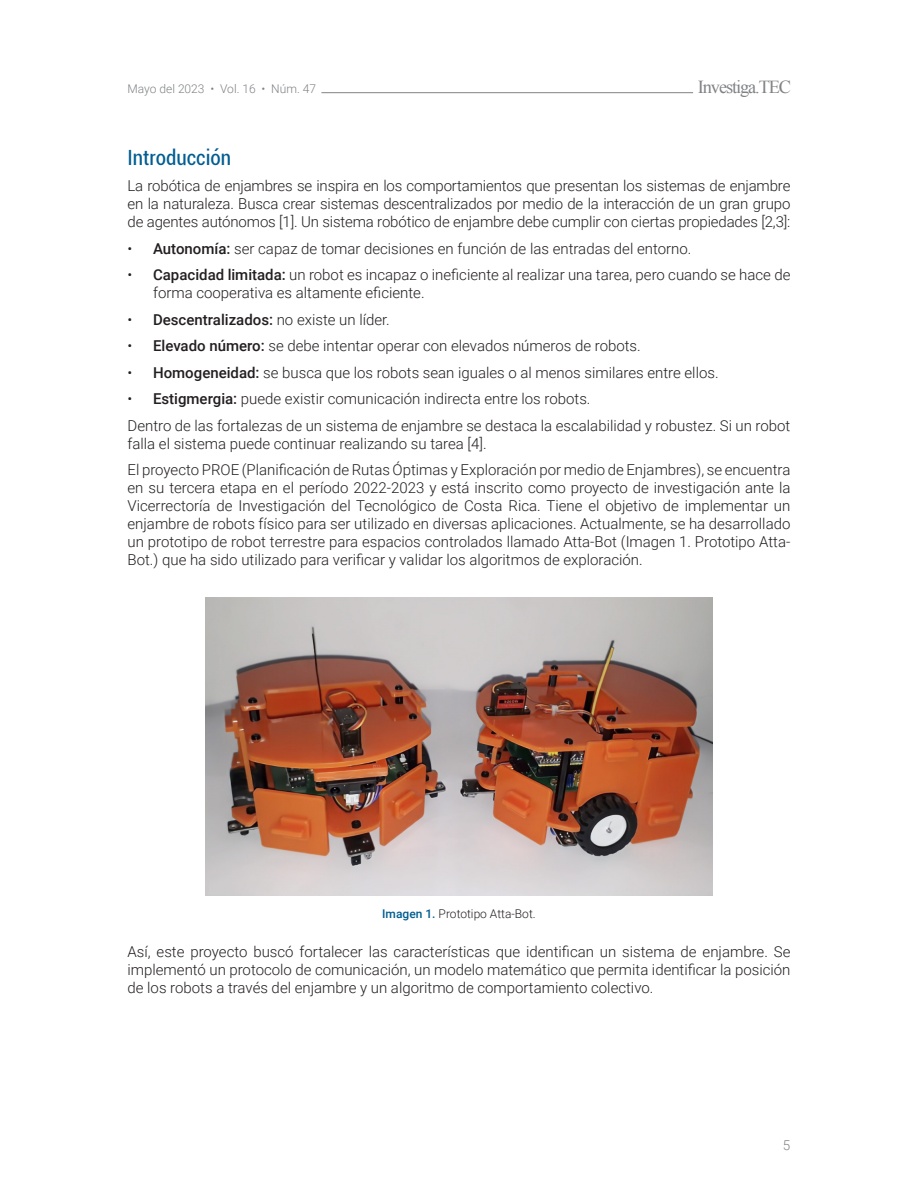
<style>
.page{position:relative;width:918px;height:1188px;background:#fff}
.page>*{position:absolute;margin:0;border:0;box-sizing:border-box;transform-origin:0 0}
.t1{font:condensed 21px "Roboto";color:#005d91}
.t2{font:18.3px "Times New Roman";letter-spacing:-.06em;color:#808285}
.t3{font:300 15px/18px "Roboto";color:#231f20;text-align:justify}
.t4{font:300 13.5px "Roboto";color:#808285}
.t5{font:300 12px "Roboto";color:#231f20}
.t6{font:300 12px "Roboto";color:#808285}
.s1{font-weight:500}
.s2{font-weight:500;color:#005d91}
</style>
<div class="page">
<hr style="left:321px;top:92px;width:372px;height:1px;background:#808285">
<img style="left:205px;top:598px;width:508px;height:297px">
<p class="t6" style="left:128px;top:80px;width:190px">Mayo del 2023 • Vol. 16 • Núm. 47</p>
<p class="t2" style="left:698px;top:75px;width:95px">Investiga.TEC</p>
<h1 class="t1" style="left:128px;top:143px;width:105px">Introducción</h1>
<p class="t3" style="left:128px;top:176px;width:664px">La robótica de enjambres se inspira en los comportamientos que presentan los sistemas de enjambre en la naturaleza. Busca crear sistemas descentralizados por medio de la interacción de un gran grupo de agentes autónomos [1]. Un sistema robótico de enjambre debe cumplir con ciertas propiedades [2,3]:</p>
<p class="t3" style="left:128px;top:239px;width:565px">• <span class="s1">Autonomía:</span> ser capaz de tomar decisiones en función de las entradas del entorno.</p>
<p class="t3" style="left:153px;top:265px;width:639px;text-indent:-26px">• <span class="s1">Capacidad limitada:</span> un robot es incapaz o ineficiente al realizar una tarea, pero cuando se hace de forma cooperativa es altamente eficiente.</p>
<p class="t3" style="left:128px;top:310px;width:264px">• <span class="s1">Descentralizados:</span> no existe un líder.</p>
<p class="t3" style="left:128px;top:336px;width:515px">• <span class="s1">Elevado número:</span> se debe intentar operar con elevados números de robots.</p>
<p class="t3" style="left:128px;top:363px;width:593px">• <span class="s1">Homogeneidad:</span> se busca que los robots sean iguales o al menos similares entre ellos.</p>
<p class="t3" style="left:128px;top:385px;width:664px;line-height:26.5px">• <span class="s1">Estigmergia:</span> puede existir comunicación indirecta entre los robots.<br>Dentro de las fortalezas de un sistema de enjambre se destaca la escalabilidad y robustez. Si un robot</p>
<p class="t3" style="left:128px;top:429px;width:664px;line-height:26.5px">falla el sistema puede continuar realizando su tarea [4].<br>El proyecto PROE (Planificación de Rutas Óptimas y Exploración por medio de Enjambres), se encuentra</p>
<p class="t3" style="left:128px;top:478px;width:664px">en su tercera etapa en el período 2022-2023 y está inscrito como proyecto de investigación ante la Vicerrectoría de Investigación del Tecnológico de Costa Rica. Tiene el objetivo de implementar un enjambre de robots físico para ser utilizado en diversas aplicaciones. Actualmente, se ha desarrollado un prototipo de robot terrestre para espacios controlados llamado Atta-Bot (Imagen 1. Prototipo Atta-Bot.) que ha sido utilizado para verificar y validar los algoritmos de exploración.</p>
<p class="t5" style="left:382px;top:905px;width:155px"><span class="s2">Imagen 1.</span> Prototipo Atta-Bot.</p>
<p class="t3" style="left:128px;top:942px;width:664px">Así, este proyecto buscó fortalecer las características que identifican un sistema de enjambre. Se implementó un protocolo de comunicación, un modelo matemático que permita identificar la posición de los robots a través del enjambre y un algoritmo de comportamiento colectivo.</p>
<p class="t4" style="left:783px;top:1135px;width:9px">5</p>
</div>
